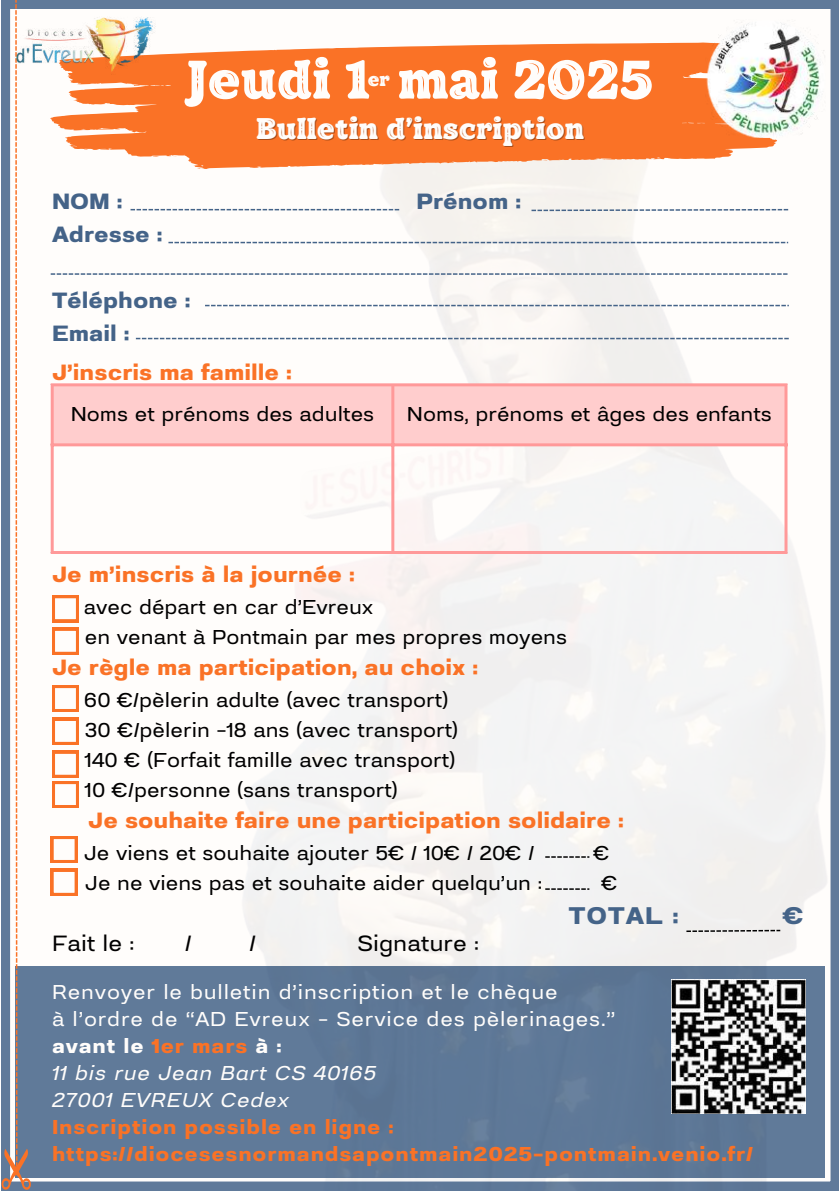
<style>
.page{position:relative;width:839px;height:1191px;background:#fff}
.page>*{position:absolute;margin:0;border:0;box-sizing:border-box;transform-origin:0 0}
.t1{font:54.4px "TT Phobos Inline";color:#fffdfb}
.t2{font:29.8px "TT Phobos Inline";color:#fffdfb}
.t3{font:700 semi-expanded 24px "Prachason Neue";letter-spacing:.04em;color:#446388}
.t4{font:700 semi-expanded 22px "Prachason Neue";color:#fa7226}
.t5{font:700 semi-expanded 22px/33px "Prachason Neue";color:#446388}
.t6{font:semi-expanded 22px "Prachason Neue";color:#000}
.t7{font:semi-expanded 20px/30px "Prachason Neue";color:#000}
.t8{font:semi-expanded 20px/27px "Prachason Neue";letter-spacing:.04em;color:#fffdfb}
.t9{font:700 semi-expanded 20px/27px "Prachason Neue";letter-spacing:.04em;color:#fa7226}
.t10{font:19.2px "TT Phobos Inline";color:#fffdfb}
.s1{font-weight:700}
.s2{font-weight:700;color:#fa7226}
.s3{font-style:italic}
</style>
<div class="page">
<svg style="left:31px;top:0;width:92px;height:1191px"></svg>
<div style="left:15px;top:967px;width:809px;height:211px;background:#607a99"></div>
<img style="left:123px;top:0;width:715px;height:1191px">
<svg style="left:682px;top:50px;width:23px;height:54px"></svg>
<img style="left:705px;top:19px;width:120px;height:119px">
<svg style="left:1px;top:0;width:30px;height:1191px"></svg>
<svg style="left:130px;top:209px;width:269px;height:1px"></svg>
<svg style="left:531px;top:209px;width:257px;height:2px"></svg>
<svg style="left:168px;top:242px;width:620px;height:1px"></svg>
<svg style="left:51px;top:273px;width:736px;height:2px"></svg>
<svg style="left:136px;top:338px;width:652px;height:1px"></svg>
<svg style="left:52px;top:595px;width:27px;height:27px"></svg>
<svg style="left:52px;top:628px;width:27px;height:27px"></svg>
<svg style="left:52px;top:685px;width:27px;height:27px"></svg>
<svg style="left:52px;top:718px;width:27px;height:27px"></svg>
<svg style="left:686px;top:930px;width:94px;height:2px"></svg>
<svg style="left:545px;top:888px;width:44px;height:2px"></svg>
<svg style="left:545px;top:856px;width:44px;height:2px"></svg>
<svg style="left:51px;top:836px;width:27px;height:27px"></svg>
<svg style="left:51px;top:869px;width:27px;height:27px"></svg>
<svg style="left:205px;top:305px;width:583px;height:1px"></svg>
<div style="left:54px;top:386px;width:730px;height:57px;background:#ffcdcd"></div>
<hr style="left:51px;top:386px;width:3px;height:165px;background:#f99">
<hr style="left:391px;top:386px;width:3px;height:165px;background:#f99">
<hr style="left:784px;top:386px;width:3px;height:165px;background:#f99">
<hr style="left:51px;top:383px;width:736px;height:3px;background:#f99">
<hr style="left:51px;top:443px;width:736px;height:3px;background:#f99">
<hr style="left:51px;top:551px;width:736px;height:3px;background:#f99">
<svg style="left:52px;top:751px;width:27px;height:57px"></svg>
<img style="left:671px;top:980px;width:134px;height:133px">
<img style="left:3px;top:6px;width:162px;height:73px">
<h1 class="t1" style="left:186px;top:47px;width:468px">Jeudi 1 mai 2025</h1>
<h2 class="t2" style="left:256px;top:110px;width:329px">Bulletin d’inscription</h2>
<p class="t10" style="left:368px;top:65px;width:24px">er</p>
<p class="t10" style="left:368px;top:68px;width:24px">er</p>
<p class="t5" style="left:52px;top:186px;width:72px">NOM :</p>
<p class="t5" style="left:416px;top:186px;width:106px">Prénom :</p>
<p class="t5" style="left:52px;top:219px;width:112px">Adresse :</p>
<p class="t5" style="left:52px;top:285px;width:140px">Téléphone :<br>Email :</p>
<p class="t4" style="left:52px;top:362px;width:241px">J’inscris ma famille :</p>
<p class="t7" style="left:71px;top:400px;width:305px">Noms et prénoms des adultes</p>
<p class="t7" style="left:407px;top:400px;width:366px">Noms, prénoms et âges des enfants</p>
<p class="t4" style="left:52px;top:565px;width:304px">Je m’inscris à la journée :</p>
<p class="t7" style="left:84px;top:593px;width:485px">avec départ en car d’Evreux<br>en venant à Pontmain par mes propres moyens</p>
<p class="t4" style="left:52px;top:658px;width:428px">Je règle ma participation, au choix :</p>
<p class="t7" style="left:84px;top:686px;width:376px">60 €/pèlerin adulte (avec transport)<br>30 €/pèlerin -18 ans (avec transport)<br>140 € (Forfait famille avec transport)<br>10 €/personne (sans transport)</p>
<p class="t4" style="left:88px;top:811px;width:537px">Je souhaite faire une participation solidaire :</p>
<p class="t7" style="left:84px;top:839px;width:452px">Je viens et souhaite ajouter 5€ / 10€ / 20€ /</p>
<p class="t7" style="left:593px;top:839px;width:18px">€</p>
<p class="t7" style="left:85px;top:869px;width:458px">Je ne viens pas et souhaite aider quelqu’un :</p>
<p class="t7" style="left:601px;top:869px;width:18px">€</p>
<p class="t6" style="left:52px;top:934px;width:84px">Fait le :</p>
<p class="t6" style="left:185px;top:934px;width:8px">/</p>
<p class="t6" style="left:249px;top:934px;width:8px">/</p>
<p class="t6" style="left:357px;top:934px;width:123px">Signature :</p>
<p class="t3" style="left:569px;top:905px;width:111px">TOTAL :</p>
<p class="t3" style="left:782px;top:905px;width:22px">€</p>
<p class="t8" style="left:52px;top:980px;width:564px">Renvoyer le bulletin d’inscription et le chèque<br>à l’ordre de “AD Evreux - Service des pèlerinages.” <span class="s1">avant le</span> <span class="s2">1er mars</span> <span class="s1">à :<br></span><span class="s3">11 bis rue Jean Bart CS 40165<br>27001 EVREUX Cedex</span></p>
<p class="t9" style="left:52px;top:1115px;width:702px">Inscription possible en ligne : https://diocesesnormandsapontmain2025-pontmain.venio.fr/</p>
</div>
